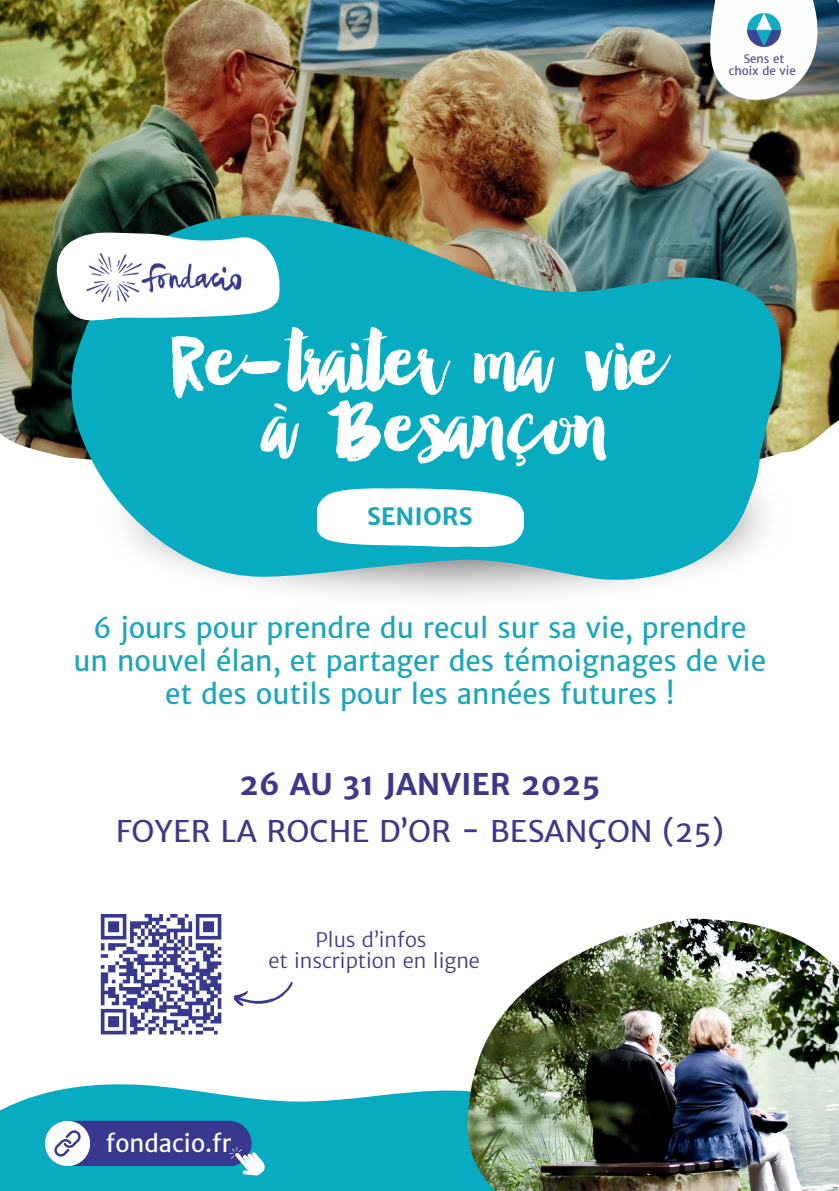
<style>
.page{position:relative;width:839px;height:1191px;background:#fff}
.page>*{position:absolute;margin:0;border:0;box-sizing:border-box;transform-origin:0 0}
.t1{font:96px "Manhattan Darling";color:#fff}
.t2{font:30px "Merriweather Sans";color:#3f388a}
.t3{font:700 30px "Merriweather Sans";color:#3f388a}
.t4{font:28px/33px "Merriweather Sans";color:#1ba6bb;text-align:center}
.t5{font:24px "Merriweather Sans";color:#fff}
.t6{font:700 24px "Merriweather Sans";color:#1ba6bb}
.t7{font:300 20px/21px "Merriweather Sans";color:#3f388a;text-align:center}
.t8{font:11.6px/11.6px "Merriweather Sans";color:#4f4994;text-align:center}
</style>
<div class="page">
<img style="left:0;top:0;width:838px;height:458px">
<img style="left:704px;top:0;width:121px;height:120px">
<svg style="left:71px;top:212px;width:710px;height:368px;background:#27a8b7"></svg>
<svg style="left:0;top:1084px;width:468px;height:107px;background:#26b5c8"></svg>
<svg style="left:233px;top:981px;width:60px;height:25px"></svg>
<svg style="left:45px;top:1121px;width:221px;height:55px;background:#4a72ab"></svg>
<svg style="left:100px;top:914px;width:122px;height:121px"></svg>
<svg style="left:317px;top:488px;width:206px;height:59px"></svg>
<img style="left:747px;top:14px;width:33px;height:33px">
<svg style="left:53px;top:232px;width:227px;height:95px"></svg>
<img style="left:70px;top:243px;width:187px;height:69px">
<img style="left:468px;top:919px;width:370px;height:272px">
<p class="t8" style="left:728px;top:53px;width:69px">Sens et choix de vie</p>
<h1 class="t1" style="left:171px;top:327px;width:492px">Re-traiter ma vie</h1>
<h1 class="t1" style="left:264px;top:393px;width:345px">à Besançon</h1>
<p class="t6" style="left:367px;top:501px;width:107px">SENIORS</p>
<p class="t4" style="left:73px;top:611px;width:694px">6 jours pour prendre du recul sur sa vie, prendre un nouvel élan, et partager des témoignages de vie et des outils pour les années futures !</p>
<p class="t3" style="left:239px;top:764px;width:362px">26 AU 31 JANVIER 2025</p>
<p class="t2" style="left:116px;top:812px;width:609px">FOYER LA ROCHE D’OR - BESANÇON (25)</p>
<p class="t7" style="left:268px;top:930px;width:213px">Plus d’infos<br>et inscription en ligne</p>
<p class="t5" style="left:106px;top:1127px;width:127px">fondacio.fr</p>
</div>
